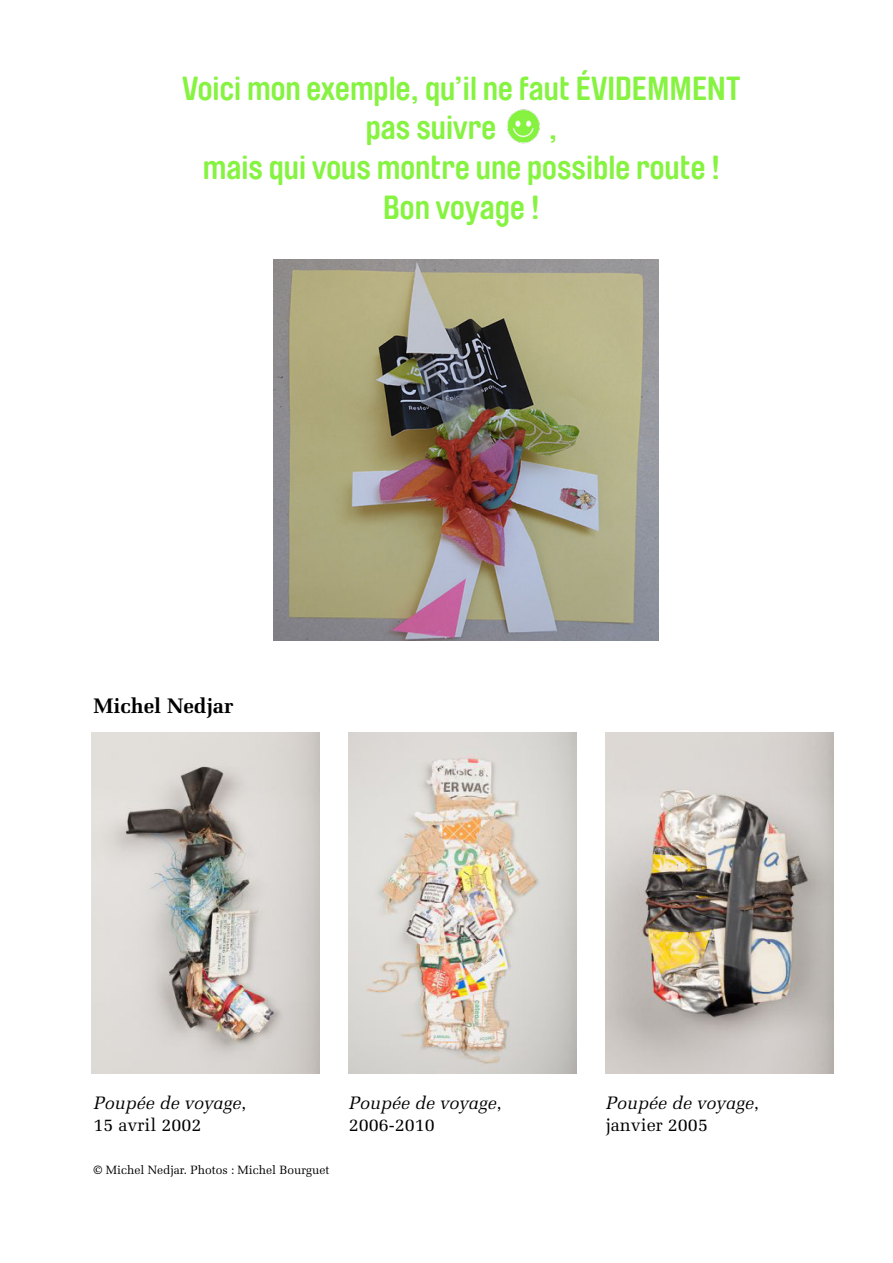
<style>
.page{position:relative;width:893px;height:1263px;background:#fff}
.page>*{position:absolute;margin:0;border:0;box-sizing:border-box;transform-origin:0 0}
.t1{font:700 33px/39.6px "Brauer Neue Std";color:#85f340}
.t2{font:700 21px "Melior LT Std";color:#000}
.t3{font:italic 18px/21.6px "Melior LT Std";color:#000}
.t4{font:12px "Melior LT Std";color:#000}
.s1{font-style:normal}
</style>
<div class="page">
<img style="left:92px;top:732px;width:228px;height:341px">
<img style="left:274px;top:259px;width:384px;height:382px">
<img style="left:507px;top:109px;width:33px;height:34px">
<img style="left:349px;top:732px;width:228px;height:341px">
<img style="left:605px;top:732px;width:228px;height:341px">
<p class="t1" style="left:366px;top:69px;width:377px;text-indent:-184px">Voici mon exemple, qu’il ne faut ÉVIDEMMENT pas suivre</p>
<p class="t1" style="left:549px;top:108px;width:10px">,</p>
<p class="t1" style="left:203px;top:148px;width:519px">mais qui vous montre une possible route !</p>
<p class="t1" style="left:383px;top:188px;width:158px">Bon voyage !</p>
<p class="t2" style="left:94px;top:693px;width:141px">Michel Nedjar</p>
<p class="t3" style="left:94px;top:1092px;width:154px">Poupée de voyage<span class="s1">,<br>15 avril 2002</span></p>
<p class="t4" style="left:94px;top:1163px;width:237px">© Michel Nedjar. Photos : Michel Bourguet</p>
<p class="t3" style="left:349px;top:1092px;width:154px">Poupée de voyage<span class="s1">,<br>2006-2010</span></p>
<p class="t3" style="left:606px;top:1092px;width:154px">Poupée de voyage<span class="s1">, janvier 2005</span></p>
</div>
